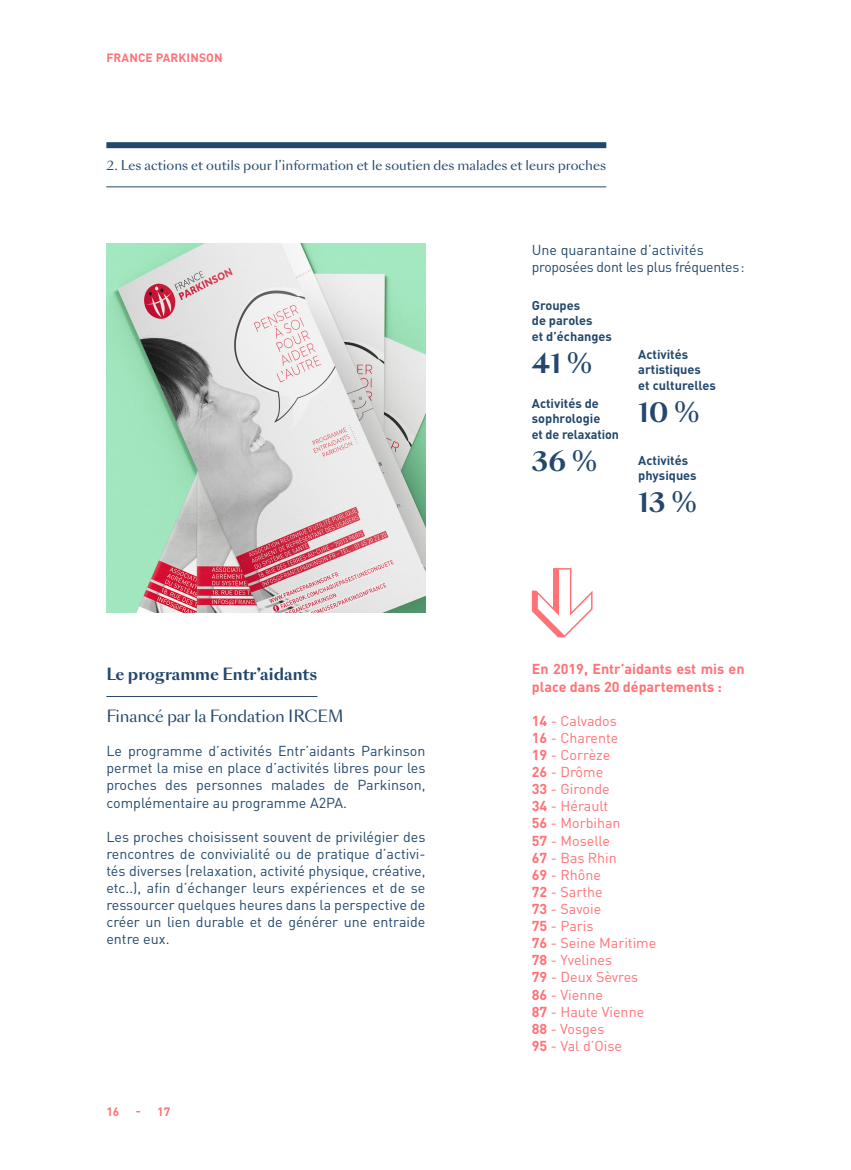
<style>
.page{position:relative;width:851px;height:1170px;background:#fff}
.page>*{position:absolute;margin:0;border:0;box-sizing:border-box;transform-origin:0 0}
.t1{font:700 27px "Sang Bleu Sans";color:#23486c}
.t2{font:15.75px "Sang Bleu Sans";letter-spacing:-.01em;color:#23486c}
.t3{font:700 15.75px "Sang Bleu Sans";color:#23486c}
.t4{font:14.25px/17.1px "DIN Pro";color:#23486c;text-align:justify}
.t5{font:14.25px "DIN Pro";color:#ff7276}
.t6{font:14.25px/17.1px "DIN Pro";letter-spacing:-.02em;color:#23486c}
.t7{font:700 14.25px/17.1px "DIN Pro";color:#ff7276}
.t8{font:700 12.75px/15.3px "DIN Pro";color:#23486c}
.t9{font:12.75px "Sang Bleu Sans";color:#23486c}
.t10{font:700 12px "DIN Pro";letter-spacing:.01em;color:#ff7276}
.s1{font-weight:700}
</style>
<div class="page">
<div style="left:106px;top:142px;width:500px;height:6px;background:#23486c"></div>
<hr style="left:106px;top:186px;width:500px;height:1px;background:#23486c">
<hr style="left:106px;top:696px;width:211px;height:1px;background:#23486c">
<svg style="left:531px;top:568px;width:61px;height:69px"></svg>
<img style="left:106px;top:244px;width:319px;height:368px">
<p class="t10" style="left:106px;top:50px;width:118px">FRANCE PARKINSON</p>
<p class="t9" style="left:106px;top:157px;width:501px">2. Les actions et outils pour l’information et le soutien des malades et leurs proches</p>
<p class="t3" style="left:106px;top:663px;width:212px">Le programme Entr’aidants</p>
<p class="t2" style="left:106px;top:706px;width:239px">Financé par la Fondation IRCEM</p>
<p class="t4" style="left:106px;top:742px;width:320px">Le programme d’activités Entr’aidants Parkinson permet la mise en place d’activités libres pour les proches des personnes malades de Parkinson, complémentaire au programme A2PA.</p>
<p class="t4" style="left:106px;top:827px;width:320px">Les proches choisissent souvent de privilégier des rencontres de convivialité ou de pratique d’activi&shy;tés diverses (relaxation, activité physique, créative, etc..), afin d’échanger leurs expériences et de se ressourcer quelques heures dans la perspective de créer un lien durable et de générer une entraide entre eux.</p>
<p class="t10" style="left:106px;top:1102px;width:15px">16</p>
<p class="t10" style="left:136px;top:1102px;width:36px">- 17</p>
<p class="t6" style="left:531px;top:240px;width:214px">Une quarantaine d’activités proposées dont les plus fréquentes:</p>
<p class="t8" style="left:531px;top:297px;width:50px">Groupes</p>
<p class="t8" style="left:531px;top:312px;width:81px">de paroles<br>et d’échanges</p>
<p class="t1" style="left:531px;top:345px;width:62px">41 %</p>
<p class="t8" style="left:638px;top:346px;width:79px">Activités artistiques<br>et culturelles</p>
<p class="t1" style="left:638px;top:394px;width:63px">10 %</p>
<p class="t8" style="left:531px;top:395px;width:88px">Activités de sophrologie<br>et de relaxation</p>
<p class="t1" style="left:531px;top:443px;width:67px">36 %</p>
<p class="t8" style="left:638px;top:451px;width:60px">Activités physiques</p>
<p class="t1" style="left:638px;top:484px;width:60px">13 %</p>
<p class="t7" style="left:531px;top:660px;width:214px">En 2019, Entr’aidants est mis en place dans 20 départements :</p>
<p class="t5" style="left:531px;top:711px;width:86px"><span class="s1">14</span> - Calvados</p>
<p class="t5" style="left:531px;top:728px;width:88px"><span class="s1">16</span> - Charente</p>
<p class="t5" style="left:531px;top:745px;width:80px"><span class="s1">19</span> - Corrèze</p>
<p class="t5" style="left:531px;top:762px;width:73px"><span class="s1">26</span> - Drôme</p>
<p class="t5" style="left:531px;top:779px;width:79px"><span class="s1">33</span> - Gironde</p>
<p class="t5" style="left:531px;top:796px;width:78px"><span class="s1">34</span> - Hérault</p>
<p class="t5" style="left:531px;top:813px;width:90px"><span class="s1">56</span> - Morbihan</p>
<p class="t5" style="left:531px;top:830px;width:80px"><span class="s1">57</span> - Moselle</p>
<p class="t5" style="left:531px;top:847px;width:87px"><span class="s1">67</span> - Bas Rhin</p>
<p class="t5" style="left:531px;top:864px;width:71px"><span class="s1">69</span> - Rhône</p>
<p class="t5" style="left:531px;top:882px;width:72px"><span class="s1">72</span> - Sarthe</p>
<p class="t5" style="left:531px;top:899px;width:71px"><span class="s1">73</span> - Savoie</p>
<p class="t5" style="left:531px;top:916px;width:63px"><span class="s1">75</span> - Paris</p>
<p class="t5" style="left:531px;top:933px;width:126px"><span class="s1">76</span> - Seine Maritime</p>
<p class="t5" style="left:531px;top:950px;width:82px"><span class="s1">78</span> - Yvelines</p>
<p class="t5" style="left:531px;top:967px;width:108px"><span class="s1">79</span> - Deux Sèvres</p>
<p class="t5" style="left:531px;top:984px;width:73px"><span class="s1">86</span> - Vienne</p>
<p class="t5" style="left:531px;top:1001px;width:114px"><span class="s1">87</span> - Haute Vienne</p>
<p class="t5" style="left:531px;top:1018px;width:74px"><span class="s1">88</span> - Vosges</p>
<p class="t5" style="left:531px;top:1035px;width:92px"><span class="s1">95</span> - Val d’Oise</p>
</div>
